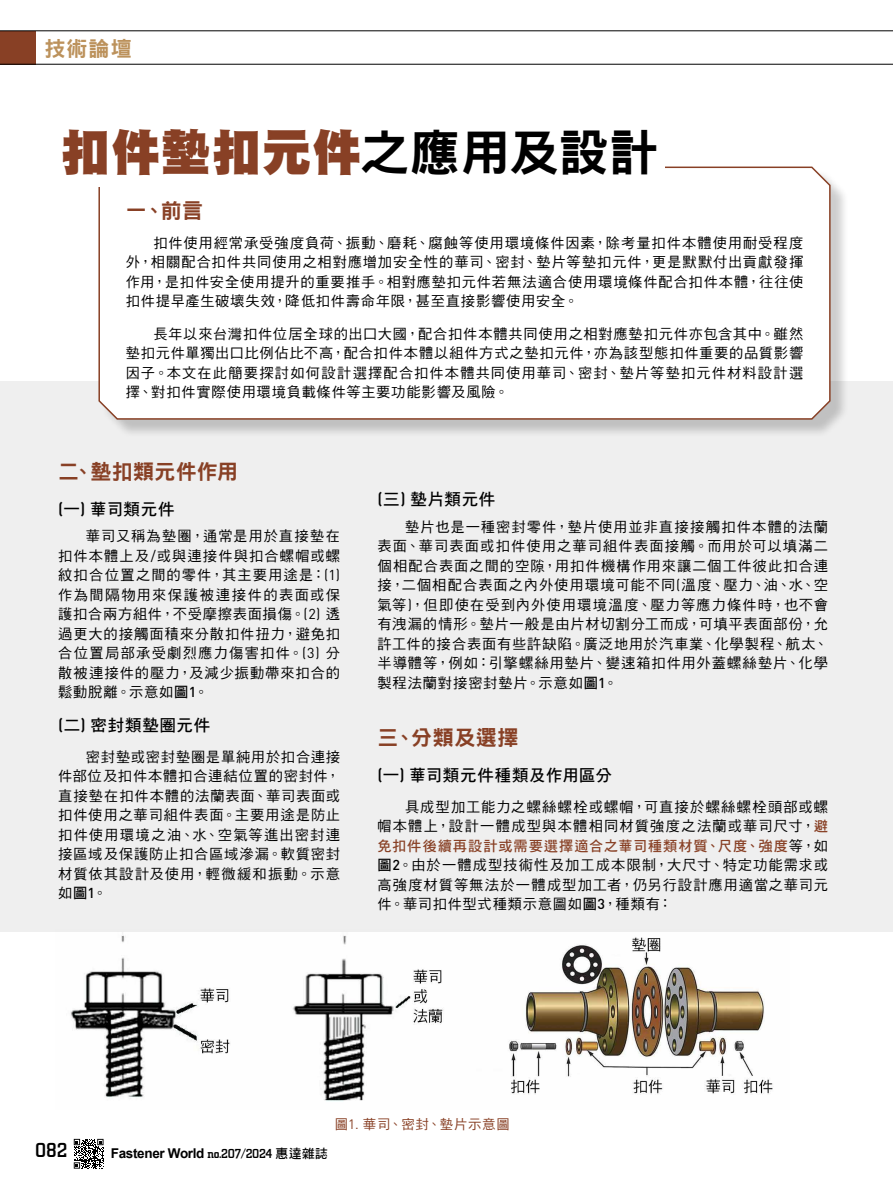
<style>
.page{position:relative;width:893px;height:1191px;background:#fff}
.page>*{position:absolute;margin:0;border:0;box-sizing:border-box;transform-origin:0 0}
.t1{font:49.5px "DF Hei Std W12";letter-spacing:.015em;color:#884025}
.t2{font:21px "DF Hei Std W9";letter-spacing:.02em;color:#884025}
.t3{font:21px "DF Hei Std W9";color:#bc925c}
.t4{font:500 21px "City D";color:#000}
.t5{font:16.5px "DF Hei Std W7";letter-spacing:.04em;color:#000}
.t6{font:16.5px "DF Hei Std W7";letter-spacing:.02em;color:#000}
.t7{font:14.25px/19.5px "DF Hei Std W5";letter-spacing:.07em;color:#000;text-align:justify}
.t8{font:14.25px "DF Hei Std W7";letter-spacing:.06em;color:#884025}
.t9{font:700 13.5px "Arial";letter-spacing:-.025em;color:#000}
.t10{font:13.5px "DF Hei Std W5";letter-spacing:.05em;color:#884025}
.s1{font-family:"DF Hei Std W9";color:#000}
.s2{font-family:"DIN Pro";font-weight:500}
.s3{font-family:"DIN Pro"}
.s4{font-family:"DF Hei Std W7"}
.s5{font-family:"DF Hei Std W7";color:#884025}
.s6{font-family:"DF Hei Std W5";color:#000}
.s7{font-family:"City D";font-weight:500}
.s8{font-family:"DF Hei Std W7";font-weight:400;font-size:12.75px}
</style>
<div class="page">
<svg style="left:74px;top:1138px;width:30px;height:30px"></svg>
<div style="left:0;top:31px;width:36px;height:33px;background:#884025"></div>
<hr style="left:0;top:64px;width:893px;height:1px;background:#000">
<hr style="left:0;top:31px;width:893px;height:1px;background:#000">
<div style="left:0;top:381px;width:893px;height:550px;background:#efefef"></div>
<div style="left:101px;top:169px;width:748px;height:269px;background:#000;opacity:.2"></div>
<svg style="left:98px;top:166px;width:733px;height:254px"></svg>
<img style="left:55px;top:931px;width:734px;height:170px">
<div style="left:61px;top:128px;width:604px;height:59px;background:#fff"></div>
<h2 class="t3" style="left:45px;top:37px;width:89px">技術論壇</h2>
<h1 class="t1" style="left:61px;top:126px;width:599px">扣件墊扣元件<span class="s1">之應用及設計</span></h1>
<h2 class="t2" style="left:126px;top:199px;width:79px">一、前言</h2>
<p class="t7" style="left:126px;top:233px;width:679px;text-indent:28px">扣件使用經常承受強度負荷、振動、磨耗、腐蝕等使用環境條件因素，除考量扣件本體使用耐受程度外，相關配合扣件共同使用之相對應增加安全性的華司、密封、墊片等墊扣元件，更是默默付出貢獻發揮作用，是扣件安全使用提升的重要推手。相對應墊扣元件若無法適合使用環境條件配合扣件本體，往往使扣件提早產生破壞失效，降低扣件壽命年限，甚至直接影響使用安全。</p>
<p class="t7" style="left:126px;top:324px;width:679px;text-indent:28px">長年以來台灣扣件位居全球的出口大國，配合扣件本體共同使用之相對應墊扣元件亦包含其中。雖然墊扣元件單獨出口比例佔比不高，配合扣件本體以組件方式之墊扣元件，亦為該型態扣件重要的品質影響因子。本文在此簡要探討如何設計選擇配合扣件本體共同使用華司、密封、墊片等墊扣元件材料設計選擇、對扣件實際使用環境負載條件等主要功能影響及風險。</p>
<h2 class="t2" style="left:58px;top:460px;width:181px">二、墊扣類元件作用</h2>
<p class="t5" style="left:58px;top:500px;width:118px"><span class="s2">(</span>一<span class="s2">)</span> 華司類元件</p>
<p class="t7" style="left:58px;top:526px;width:284px;text-indent:28px">華司又稱為墊圈，通常是用於直接墊在扣件本體上及<span class="s3">/</span>或與連接件與扣合螺帽或螺紋扣合位置之間的零件，其主要用途是：<span class="s3">(1)</span>作為間隔物用來保護被連接件的表面或保護扣合兩方組件，不受摩擦表面損傷。<span class="s3">(2)</span> 透過更大的接觸面積來分散扣件扭力，避免扣合位置局部承受劇烈應力傷害扣件。<span class="s3">(3)</span> 分散被連接件的壓力，及減少振動帶來扣合的鬆動脫離。示意如<span class="s4">圖</span><span class="s2">1</span>。</p>
<p class="t5" style="left:58px;top:716px;width:154px"><span class="s2">(</span>二<span class="s2">)</span> 密封類墊圈元件</p>
<p class="t7" style="left:58px;top:746px;width:284px;text-indent:28px">密封墊或密封墊圈是單純用於扣合連接件部位及扣件本體扣合連結位置的密封件，直接墊在扣件本體的法蘭表面、華司表面或扣件使用之華司組件表面。主要用途是防止扣件使用環境之油、水、空氣等進出密封連接區域及保護防止扣合區域滲漏。軟質密封材質依其設計及使用，輕微緩和振動。示意如<span class="s4">圖</span><span class="s2">1</span>。</p>
<p class="t5" style="left:377px;top:490px;width:120px"><span class="s2">(</span>三<span class="s2">)</span> 墊片類元件</p>
<p class="t7" style="left:377px;top:516px;width:452px;text-indent:28px">墊片也是一種密封零件，墊片使用並非直接接觸扣件本體的法蘭表面、華司表面或扣件使用之華司組件表面接觸。而用於可以填滿二個相配合表面之間的空隙，用扣件機構作用來讓二個工件彼此扣合連接，二個相配合表面之內外使用環境可能不同<span class="s3">(</span>溫度、壓力、油、水、空氣等<span class="s3">)</span>，但即使在受到內外使用環境溫度、壓力等應力條件時，也不會有洩漏的情形。墊片一般是由片材切割分工而成，可填平表面部份，允許工件的接合表面有些許缺陷。廣泛地用於汽車業、化學製程、航太、半導體等，例如：引擎螺絲用墊片、變速箱扣件用外蓋螺絲墊片、化學製程法蘭對接密封墊片。示意如<span class="s4">圖</span><span class="s2">1</span>。</p>
<h2 class="t2" style="left:377px;top:726px;width:143px">三、分類及選擇</h2>
<p class="t6" style="left:377px;top:766px;width:236px"><span class="s2">(</span>一<span class="s2">)</span> 華司類元件種類及作用區分</p>
<p class="t7" style="left:377px;top:796px;width:452px;text-align:right">具成型加工能力之螺絲螺栓或螺帽，可直接於螺絲螺栓頭部或螺<br>帽本體上，設計一體成型與本體相同材質強度之法蘭或華司尺寸，<span class="s5">避</span></p>
<p class="t8" style="left:377px;top:838px;width:452px">免扣件後續再設計或需要選擇適合之華司種類材質、尺度、強度<span class="s6">等，如</span></p>
<p class="t7" style="left:377px;top:855px;width:452px"><span class="s4">圖</span><span class="s2">2</span>。由於一體成型技術性及加工成本限制，大尺寸、特定功能需求或高強度材質等無法於一體成型加工者，仍另行設計應用適當之華司元件。華司扣件型式種類示意圖如<span class="s4">圖</span><span class="s2">3</span>，種類有：</p>
<h2 class="t4" style="left:35px;top:1138px;width:34px">082</h2>
<p class="t9" style="left:111px;top:1144px;width:219px">Fastener World <span class="s7">no.207/2024</span> <span class="s8">惠達雜誌</span></p>
<p class="t10" style="left:335px;top:1117px;width:177px">圖<span class="s3">1.</span> 華司、密封、墊片示意圖</p>
</div>
